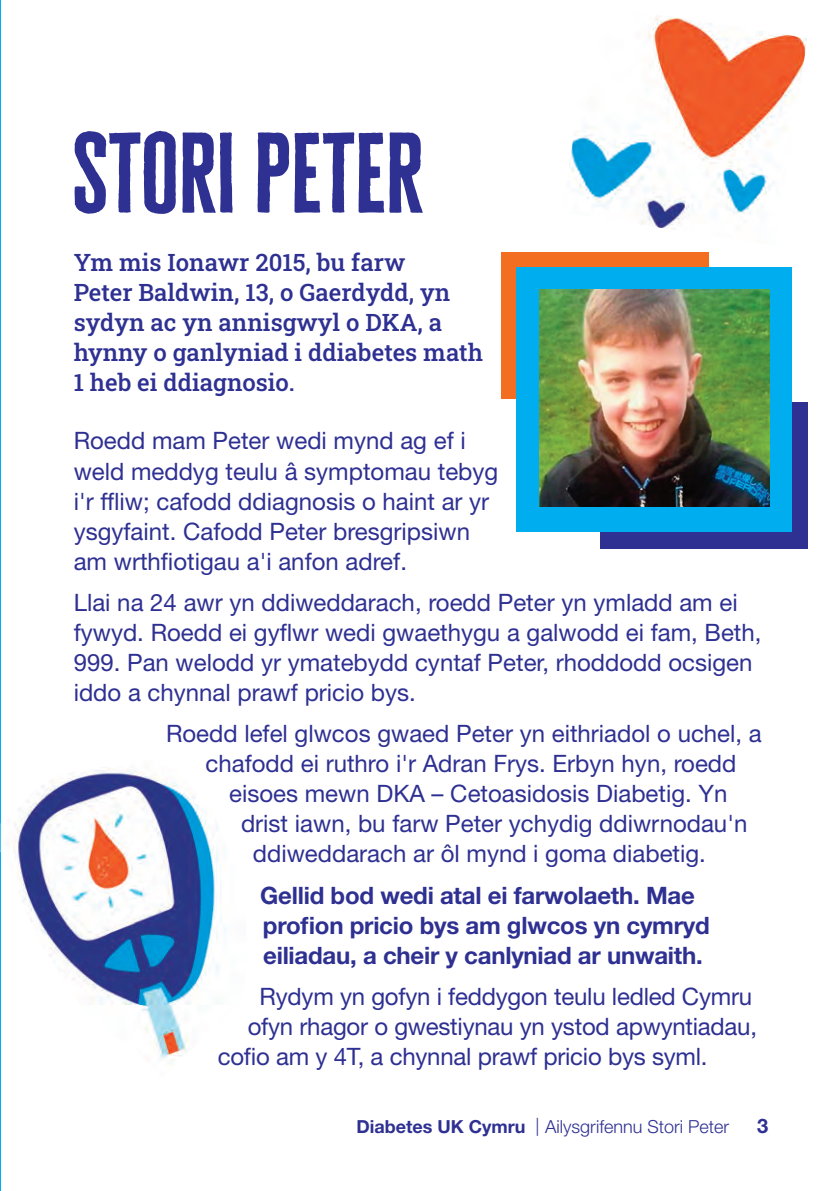
<style>
.page{position:relative;width:840px;height:1191px;background:#fff}
.page>*{position:absolute;margin:0;border:0;box-sizing:border-box;transform-origin:0 0}
.t1{font:93.2px "Cheddar Gothic Sans";color:#2e3092}
.t2{font:24px/30px "Helvetica Neue LT Std";color:#2e3092}
.t3{font:500 24px/30px "Roboto Slab";color:#2e3092}
.t4{font:700 24px/30px "Helvetica Neue LT Std";letter-spacing:-.01em;color:#2e3092}
.t5{font:700 20px "Helvetica Neue LT Std";color:#2e3092}
.t6{font:300 18px "Helvetica Neue LT Std";color:#2e3092}
.s1{font-weight:700}
</style>
<div class="page">
<hr style="left:0;top:0;width:1px;height:1191px;background:#00aeef">
<div style="left:500px;top:252px;width:207px;height:146px;background:#f36e21"></div>
<div style="left:600px;top:402px;width:207px;height:146px;background:#2e3092"></div>
<div style="left:516px;top:267px;width:275px;height:265px;background:#00aeef"></div>
<img style="left:539px;top:290px;width:230px;height:217px">
<img style="left:569px;top:16px;width:238px;height:214px">
<img style="left:13px;top:768px;width:213px;height:296px">
<svg style="left:0;top:824px;width:1px;height:27px"></svg>
<h1 class="t1" style="left:72px;top:131px;width:353px">STORI PETER</h1>
<p class="t3" style="left:74px;top:248px;width:411px">Ym mis Ionawr 2015, bu farw<br>Peter Baldwin, 13, o Gaerdydd, yn sydyn ac yn annisgwyl o DKA, a hynny o ganlyniad i ddiabetes math<br>1 heb ei ddiagnosio.</p>
<p class="t2" style="left:74px;top:428px;width:426px">Roedd mam Peter wedi mynd ag ef i weld meddyg teulu â symptomau tebyg i'r ffliw; cafodd ddiagnosis o haint ar yr ysgyfaint. Cafodd Peter bresgripsiwn am wrthfiotigau a'i anfon adref.</p>
<p class="t2" style="left:74px;top:589px;width:689px">Llai na 24 awr yn ddiweddarach, roedd Peter yn ymladd am ei fywyd. Roedd ei gyflwr wedi gwaethygu a galwodd ei fam, Beth, 999. Pan welodd yr ymatebydd cyntaf Peter, rhoddodd ocsigen iddo a chynnal prawf pricio bys.</p>
<p class="t2" style="left:166px;top:721px;width:597px;text-align:center">Roedd lefel glwcos gwaed Peter yn eithriadol o uchel, a chafodd ei ruthro i'r Adran Frys. Erbyn hyn, roedd</p>
<p class="t2" style="left:229px;top:781px;width:499px">eisoes mewn DKA – Cetoasidosis Diabetig. Yn</p>
<p class="t2" style="left:241px;top:811px;width:507px">drist iawn, bu farw Peter ychydig ddiwrnodau'n</p>
<p class="t2" style="left:253px;top:841px;width:454px">ddiweddarach ar ôl mynd i goma diabetig.</p>
<p class="t4" style="left:260px;top:882px;width:450px">Gellid bod wedi atal ei farwolaeth. Mae profion pricio bys am glwcos yn cymryd eiliadau, a cheir y canlyniad ar unwaith.</p>
<p class="t2" style="left:259px;top:983px;width:494px">Rydym yn gofyn i feddygon teulu ledled Cymru</p>
<p class="t2" style="left:247px;top:1013px;width:510px">ofyn rhagor o gwestiynau yn ystod apwyntiadau,</p>
<p class="t2" style="left:218px;top:1043px;width:491px">cofio am y 4T, a chynnal prawf pricio bys syml.</p>
<p class="t6" style="left:356px;top:1120px;width:374px"><span class="s1">Diabetes UK Cymru</span> | Ailysgrifennu Stori Peter</p>
<p class="t5" style="left:756px;top:1119px;width:13px">3</p>
</div>
